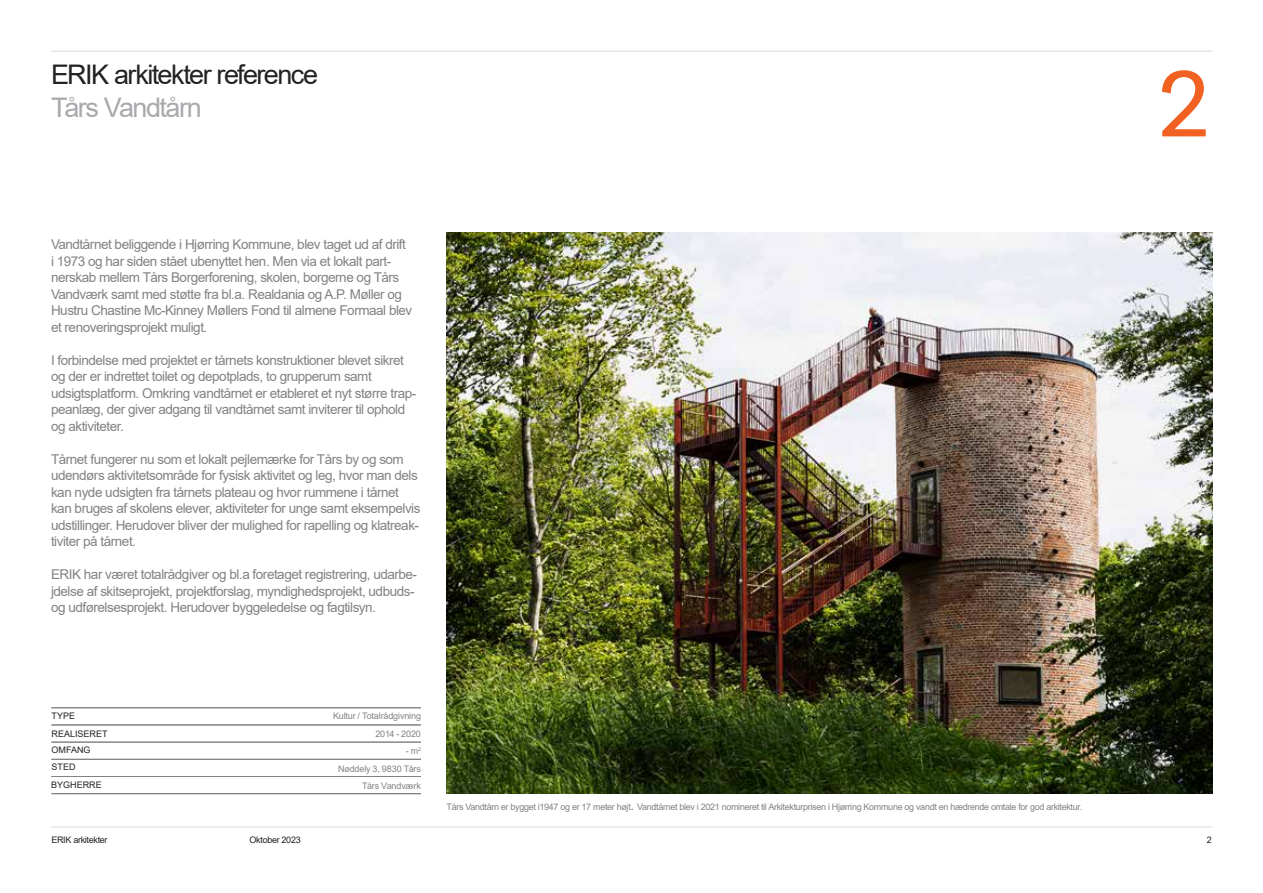
<style>
.page{position:relative;width:1263px;height:893px;background:#fff}
.page>*{position:absolute;margin:0;border:0;box-sizing:border-box;transform-origin:0 0}
.t1{font:90px "Peclet";color:#f16122}
.t2{font:27px "Arial";letter-spacing:-.06em;color:#222223}
.t3{font:27px "Arial";letter-spacing:-.06em;color:#a7a9ac}
.t4{font:13.5px/16.5px "Arial";letter-spacing:-.035em;color:#808285}
.t5{font:9px "Arial";letter-spacing:-.035em;color:#808285}
.t6{font:9px "Arial";letter-spacing:-.015em;color:#808285}
.t7{font:9px "Arial";color:#222223}
.t8{font:9px "Arial";letter-spacing:-.035em;color:#222223}
.t9{font:9px "Arial";letter-spacing:-.01em;color:#808285}
.s1{font-size:13.5px}
</style>
<div class="page">
<hr style="left:51px;top:827px;width:1161px;height:1px;background:#dadbdc">
<hr style="left:51px;top:51px;width:1161px;height:1px;background:#dadbdc">
<img style="left:446px;top:232px;width:766px;height:562px">
<hr style="left:51px;top:742px;width:370px;height:1px;background:#808285">
<hr style="left:51px;top:707px;width:370px;height:1px;background:#808285">
<hr style="left:51px;top:759px;width:370px;height:1px;background:#808285">
<hr style="left:51px;top:725px;width:370px;height:1px;background:#808285">
<hr style="left:51px;top:776px;width:370px;height:1px;background:#808285">
<hr style="left:51px;top:793px;width:370px;height:1px;background:#808285">
<h2 class="t2" style="left:51px;top:56px;width:269px">ERIK arkitekter reference</h2>
<h2 class="t3" style="left:51px;top:89px;width:152px">Tårs Vandtårn</h2>
<p class="t4" style="left:51px;top:236px;width:363px">Vandtårnet beliggende i Hjørring Kommune, blev taget ud af drift i 1973 og har siden stået ubenyttet hen. Men via et lokalt part&shy;nerskab mellem Tårs Borgerforening, skolen, borgerne og Tårs Vandværk samt med støtte fra bl.a. Realdania og A.P. Møller og Hustru Chastine Mc-Kinney Møllers Fond til almene Formaal blev et renoveringsprojekt muligt.</p>
<p class="t4" style="left:51px;top:351px;width:367px">I forbindelse med projektet er tårnets konstruktioner blevet sikret og der er indrettet toilet og depotplads, to grupperum samt udsigtsplatform. Omkring vandtårnet er etableret et nyt større trap&shy;peanlæg, der giver adgang til vandtårnet samt inviterer til ophold og aktiviteter.</p>
<p class="t4" style="left:51px;top:450px;width:371px">Tårnet fungerer nu som et lokalt pejlemærke for Tårs by og som udendørs aktivitetsområde for fysisk aktivitet og leg, hvor man dels kan nyde udsigten fra tårnets plateau og hvor rummene i tårnet kan bruges af skolens elever, aktiviteter for unge samt eksempelvis udstillinger. Herudover bliver der mulighed for rapelling og klatreak&shy;tiviter på tårnet.</p>
<p class="t4" style="left:51px;top:566px;width:368px">ERIK har været totalrådgiver og bl.a foretaget registrering, udarbe&shy;jdelse af skitseprojekt, projektforslag, myndighedsprojekt, udbuds&shy;og udførelsesprojekt. Herudover byggeledelse og fagtilsyn.</p>
<p class="t7" style="left:52px;top:710px;width:25px">TYPE</p>
<p class="t6" style="left:333px;top:710px;width:89px">Kultur / Totalrådgivning</p>
<p class="t7" style="left:52px;top:727px;width:58px">REALISERET</p>
<p class="t9" style="left:375px;top:727px;width:47px">2014 - 2020</p>
<p class="t7" style="left:52px;top:743px;width:41px">OMFANG</p>
<p class="t5" style="left:406px;top:745px;width:17px">- m<sup>2</sup></p>
<p class="t7" style="left:52px;top:761px;width:26px">STED</p>
<p class="t6" style="left:338px;top:762px;width:84px">Nøddely 3, 9830 Tårs</p>
<p class="t7" style="left:51px;top:779px;width:52px">BYGHERRE</p>
<p class="t6" style="left:362px;top:779px;width:60px">Tårs Vandværk</p>
<p class="t5" style="left:446px;top:800px;width:637px">Tårs Vandtårn er bygget i1947 og er 17 meter højt<span class="s1">.</span> Vandtårnet blev i 2021 nomineret til Arkitekturprisen i Hjørring Kommune og vandt en hædrende omtale for god arkitektur.</p>
<h1 class="t1" style="left:1156px;top:47px;width:57px">2</h1>
<p class="t8" style="left:51px;top:834px;width:58px">ERIK arkitekter</p>
<p class="t8" style="left:250px;top:834px;width:53px">Oktober 2023</p>
<p class="t7" style="left:1207px;top:834px;width:7px">2</p>
</div>
